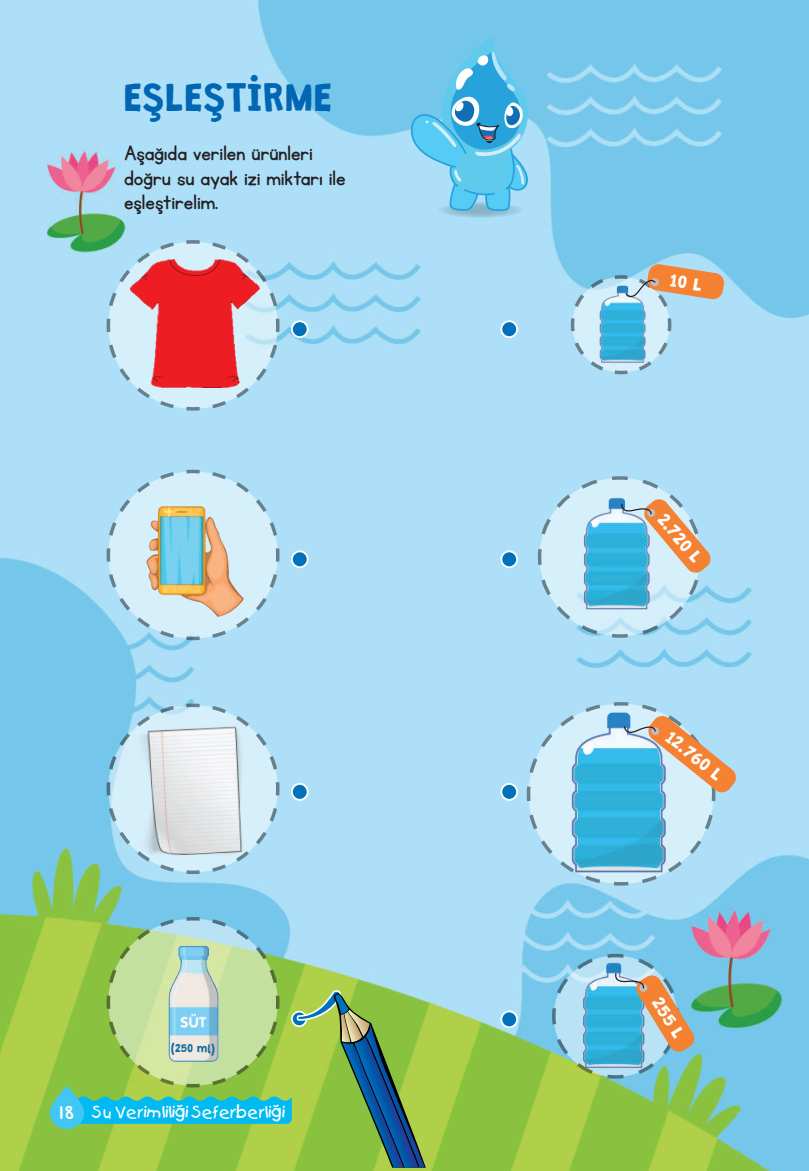
<style>
.page{position:relative;width:809px;height:1171px;background:#fff}
.page>*{position:absolute;margin:0;border:0;box-sizing:border-box;transform-origin:0 0}
.t1{font:35px "Granstander Clean";color:#0166b3}
.t2{font:24.5px/24.5px "KG Primary Penmanship";color:#231f20}
.t3{font:24.5px "Kids Corner";color:#fff}
.t4{font:100 18.38px "Grandstander";color:#fff}
.t5{font:15.75px "TR Kids";color:#fff}
.t6{font:100 11.9px "Grandstander";color:#146c9c;scale:.95 1}
</style>
<div class="page">
<img style="left:0;top:0;width:808px;height:1171px">
<svg style="left:50px;top:1086px;width:34px;height:43px"></svg>
<div style="left:501px;top:321px;width:16px;height:16px;background:#0072bc;border-radius:50%"></div>
<div style="left:500px;top:320px;width:18px;height:18px;border:2px solid #fff;border-radius:50%"></div>
<div style="left:501px;top:551px;width:16px;height:16px;background:#0072bc;border-radius:50%"></div>
<div style="left:500px;top:550px;width:18px;height:18px;border:2px solid #fff;border-radius:50%"></div>
<div style="left:501px;top:784px;width:16px;height:16px;background:#0072bc;border-radius:50%"></div>
<div style="left:500px;top:783px;width:18px;height:17px;border:2px solid #fff;border-radius:50%"></div>
<div style="left:501px;top:1011px;width:16px;height:16px;background:#0072bc;border-radius:50%"></div>
<div style="left:500px;top:1010px;width:18px;height:18px;border:2px solid #fff;border-radius:50%"></div>
<div style="left:292px;top:321px;width:15px;height:16px;background:#0072bc;border-radius:50%"></div>
<div style="left:291px;top:320px;width:17px;height:18px;border:2px solid #fff;border-radius:50%"></div>
<div style="left:292px;top:551px;width:15px;height:16px;background:#0072bc;border-radius:50%"></div>
<div style="left:291px;top:550px;width:17px;height:18px;border:2px solid #fff;border-radius:50%"></div>
<div style="left:292px;top:784px;width:15px;height:16px;background:#0072bc;border-radius:50%"></div>
<div style="left:291px;top:783px;width:17px;height:17px;border:2px solid #fff;border-radius:50%"></div>
<svg style="left:105px;top:238px;width:176px;height:174px;background:#b1ddf0"></svg>
<img style="left:124px;top:253px;width:142px;height:142px">
<svg style="left:105px;top:468px;width:176px;height:174px;background:#aedbf1"></svg>
<img style="left:115px;top:487px;width:161px;height:161px">
<svg style="left:105px;top:702px;width:176px;height:174px;background:#93d0eb"></svg>
<img style="left:117px;top:707px;width:163px;height:162px">
<svg style="left:536px;top:474px;width:175px;height:165px;background:#a9d1e0"></svg>
<svg style="left:525px;top:700px;width:212px;height:187px;background:#9acddf"></svg>
<svg style="left:550px;top:952px;width:145px;height:128px;background:#87bdc5"></svg>
<svg style="left:66px;top:915px;width:360px;height:252px;background:#84c078"></svg>
<img style="left:121px;top:922px;width:138px;height:162px">
<svg style="left:437px;top:202px;width:86px;height:16px"></svg>
<svg style="left:411px;top:37px;width:117px;height:174px;background:#6cc4e9"></svg>
<svg style="left:569px;top:263px;width:155px;height:113px;background:#a5ccd9"></svg>
<h1 class="t1" style="left:124px;top:79px;width:211px">EŞLEŞTİRME</h1>
<p class="t2" style="left:124px;top:142px;width:223px">Aşağıda verilen ürünleri doğru su ayak izi miktarı ile eşleştirelim.</p>
<p class="t6" style="left:171px;top:1039px;width:47px;rotate:1deg">(250 ml)</p>
<p class="t3" style="left:59px;top:1102px;width:17px">18</p>
<p class="t5" style="left:93px;top:1102px;width:194px">Su Verimliliği Seferberliği</p>
<p class="t4" style="left:672px;top:507px;width:59px;rotate:50deg">2.720 L</p>
<p class="t4" style="left:677px;top:724px;width:68px;rotate:39deg">12.760 L</p>
<p class="t4" style="left:669px;top:991px;width:46px;rotate:59deg">255 L</p>
</div>
